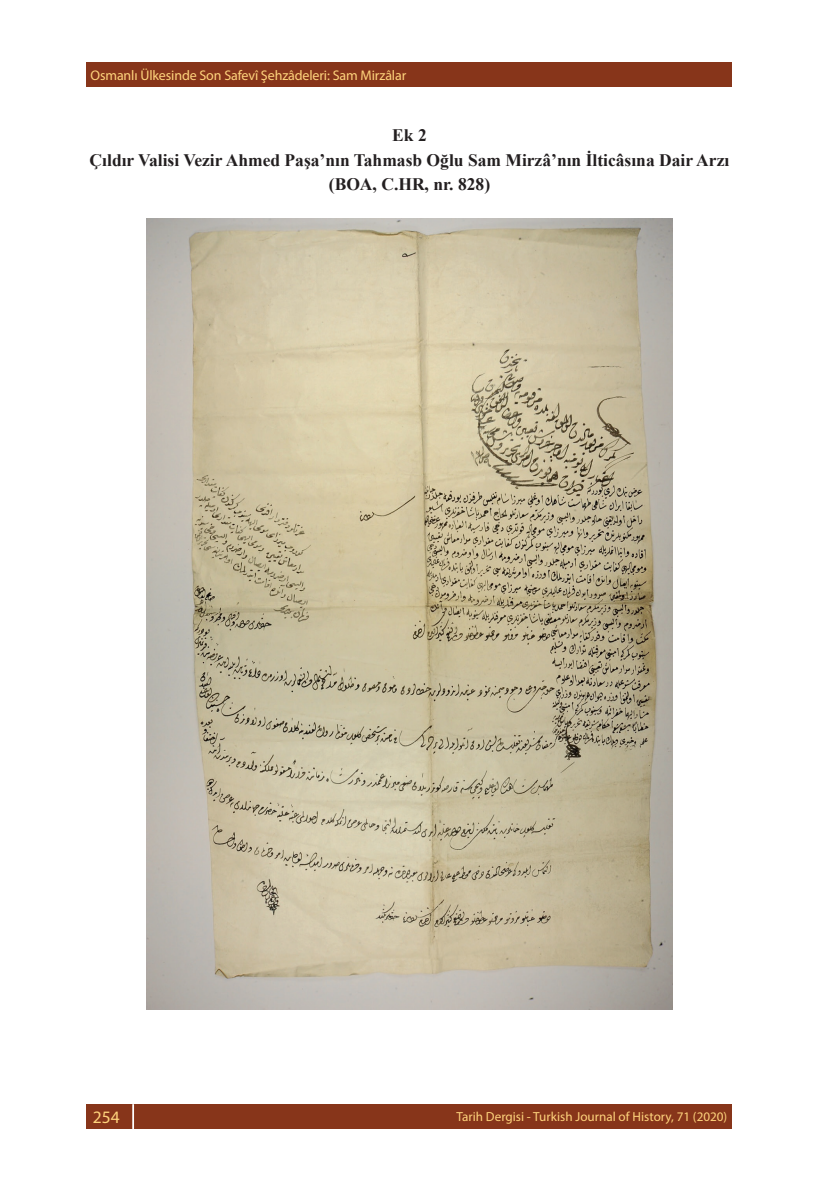
<style>
.page{position:relative;width:819px;height:1191px;background:#fff}
.page>*{position:absolute;margin:0;border:0;box-sizing:border-box;transform-origin:0 0}
.t1{font:700 17.5px/24.5px "Times New Roman";color:#231f20;text-align:center}
.t2{font:17.5px "Myriad Pro";color:#fed37c}
.t3{font:14px "Myriad Pro";letter-spacing:-.01em;color:#fed37c}
.t4{font:13.12px "Myriad Pro";color:#fed37c}
</style>
<div class="page">
<div style="left:87px;top:1104px;width:645px;height:25px;background:#87351a"></div>
<hr style="left:132px;top:1104px;width:2px;height:25px;background:#fff">
<div style="left:87px;top:62px;width:645px;height:25px;background:#87351a"></div>
<img style="left:146px;top:218px;width:526px;height:791px">
<p class="t3" style="left:91px;top:66px;width:317px">Osmanlı Ülkesinde Son Safevî Şehzâdeleri: Sam Mirzâlar</p>
<p class="t1" style="left:90px;top:123px;width:641px">Ek 2<br>Çıldır Valisi Vezir Ahmed Paşa’nın Tahmasb Oğlu Sam Mirzâ’nın İlticâsına Dair Arzı (BOA, C.HR, nr. 828)</p>
<p class="t2" style="left:93px;top:1106px;width:28px">254</p>
<p class="t4" style="left:456px;top:1109px;width:272px">Tarih Dergisi - Turkish Journal of History, 71 (2020)</p>
</div>
